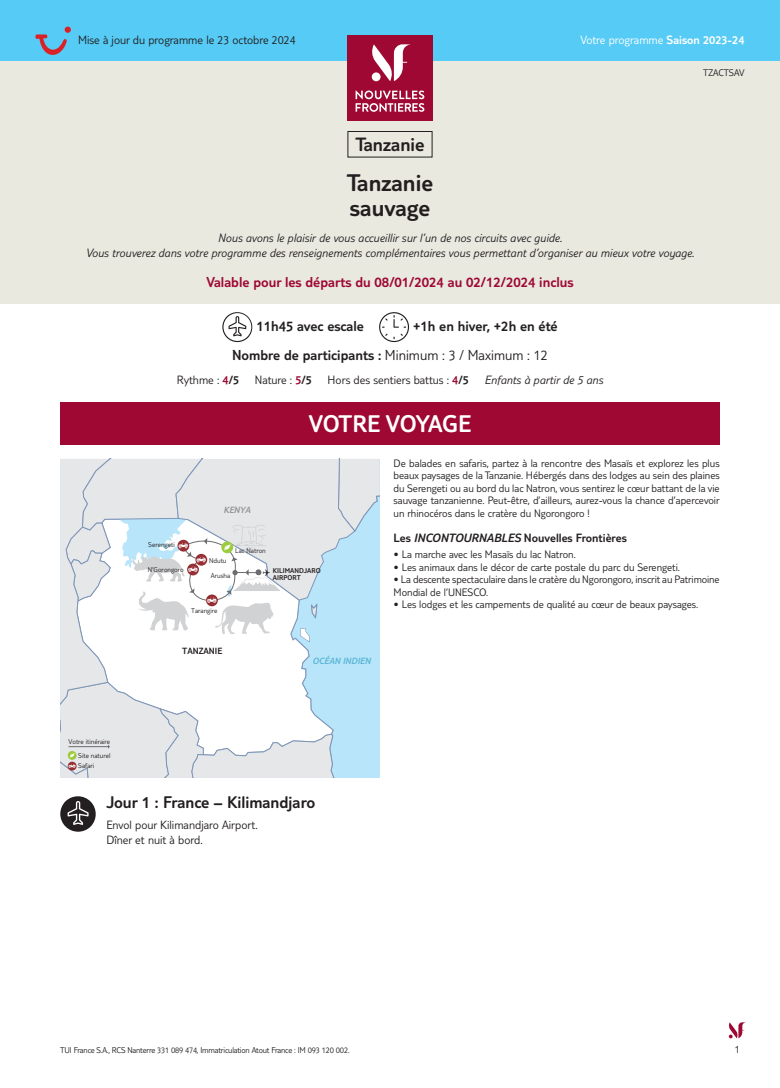
<style>
.page{position:relative;width:780px;height:1088px;background:#fff}
.page>*{position:absolute;margin:0;border:0;box-sizing:border-box;transform-origin:0 0}
.t1{font:300 25px/25px "TUI Type";color:#231f20}
.t2{font:300 25px "TUI Type";letter-spacing:-.015em;color:#fff}
.t3{font:300 20px "TUI Type";color:#231f20}
.t4{font:300 17.5px "TUI Type";color:#231f20}
.t5{font:300 15px/28.6px "TUI Type";color:#231f20}
.t6{font:300 15px "TUI Type";color:#9e0832}
.t7{font:italic 300 12.5px/15px "TUI Type";color:#231f20;text-align:center}
.t8{font:300 12.5px/15px "TUI Type";color:#231f20}
.t9{font:300 12.5px "TUI Type";color:#231f20}
.t10{font:300 12.5px "TUI Type";color:#fff}
.t11{font:300 11.25px/12.5px "TUI Type";color:#231f20;text-align:justify}
.t12{font:300 10px "TUI Type";color:#231f20}
.t13{font:italic 300 9.38px "TUI Type";color:#59b6d5}
.t14{font:300 9.38px "TUI Type";color:#231f20}
.t15{font:italic 300 9.38px "TUI Type";color:#939595}
.t16{font:300 8.75px "TUI Type";letter-spacing:-.02em;color:#231f20}
.t17{font:300 7.25px/14px "TUI Type";color:#231f20;text-align:right}
.t18{font:300 7.25px/7.2px "TUI Type";color:#231f20}
.s1{font-style:inherit}
.s2{color:#9e0832}
.s3{font-style:italic}
</style>
<div class="page">
<svg style="left:728px;top:1022px;width:18px;height:16px"></svg>
<div style="left:0;top:0;width:780px;height:303px;background:#e9e9e0"></div>
<div style="left:0;top:0;width:780px;height:60px;background:#56cbf5"></div>
<div style="left:347px;top:35px;width:85px;height:85px;background:#9e0832"></div>
<svg style="left:355px;top:90px;width:69px;height:22px"></svg>
<svg style="left:371px;top:44px;width:40px;height:37px"></svg>
<svg style="left:222px;top:312px;width:30px;height:30px"></svg>
<svg style="left:379px;top:312px;width:30px;height:30px"></svg>
<div style="left:347px;top:131px;width:85px;height:26px;border:1px solid #231f20"></div>
<div style="left:60px;top:402px;width:659px;height:43px;background:#9e0832"></div>
<svg style="left:60px;top:796px;width:36px;height:36px"></svg>
<svg style="left:35px;top:27px;width:36px;height:28px"></svg>
<svg style="left:60px;top:459px;width:319px;height:319px"></svg>
<p class="t8" style="left:78px;top:32px;width:219px">Mise à jour du programme le 23 octobre 2024</p>
<h2 class="t3" style="left:355px;top:133px;width:71px">Tanzanie</h2>
<h1 class="t1" style="left:347px;top:169px;width:88px">Tanzanie sauvage</h1>
<p class="t10" style="left:580px;top:33px;width:165px">Votre programme <span class="s1">Saison 2023-24</span></p>
<p class="t12" style="left:703px;top:67px;width:43px">TZACTSAV</p>
<p class="t7" style="left:86px;top:230px;width:610px">Nous avons le plaisir de vous accueillir sur l’un de nos circuits avec guide.<br>Vous trouverez dans votre programme des renseignements complémentaires vous permettant d’organiser au mieux votre voyage.</p>
<h3 class="t6" style="left:206px;top:273px;width:368px">Valable pour les départs du 08/01/2024 au 02/12/2024 inclus</h3>
<h3 class="t5" style="left:232px;top:312px;width:327px;text-indent:181px">+1h en hiver, +2h en été<br>Nombre de participants : <span class="s1">Minimum : 3 / Maximum : 12</span></h3>
<p class="t8" style="left:177px;top:372px;width:64px">Rythme : <span class="s2">4</span><span class="s1">/5</span></p>
<p class="t8" style="left:255px;top:372px;width:59px">Nature : <span class="s2">5</span><span class="s1">/5</span></p>
<p class="t8" style="left:327px;top:372px;width:277px">Hors des sentiers battus : <span class="s2">4</span><span class="s1">/5</span> <span class="s3">Enfants à partir de 5 ans</span></p>
<h3 class="t5" style="left:256px;top:312px;width:109px">11h45 avec escale</h3>
<h1 class="t2" style="left:309px;top:409px;width:164px">VOTRE VOYAGE</h1>
<p class="t17" style="left:148px;top:537px;width:28px">Serengeti</p>
<p class="t17" style="left:148px;top:563px;width:37px">N'Gorongoro</p>
<p class="t15" style="left:223px;top:504px;width:28px">KENYA</p>
<p class="t17" style="left:209px;top:553px;width:19px">Ndutu</p>
<p class="t17" style="left:235px;top:544px;width:32px">Lac Natron</p>
<p class="t17" style="left:211px;top:568px;width:21px">Arusha</p>
<p class="t18" style="left:273px;top:567px;width:49px">KILIMANDJARO<br>AIRPORT</p>
<p class="t17" style="left:191px;top:603px;width:28px">Tarangire</p>
<p class="t14" style="left:182px;top:646px;width:42px">TANZANIE</p>
<p class="t13" style="left:312px;top:656px;width:60px">OCÉAN INDIEN</p>
<p class="t11" style="left:393px;top:456px;width:328px">De balades en safaris, partez à la rencontre des Masaïs et explorez les plus beaux paysages de la Tanzanie. Hébergés dans des lodges au sein des plaines du Serengeti ou au bord du lac Natron, vous sentirez le cœur battant de la vie sauvage tanzanienne. Peut-être, d’ailleurs, aurez-vous la chance d’apercevoir un rhinocéros dans le cratère du Ngorongoro !</p>
<p class="t9" style="left:393px;top:531px;width:235px">Les <span class="s3">INCONTOURNABLES</span> Nouvelles Frontières</p>
<p class="t11" style="left:393px;top:548px;width:184px">• La marche avec les Masaïs du lac Natron.</p>
<p class="t11" style="left:393px;top:560px;width:288px">• Les animaux dans le décor de carte postale du parc du Serengeti.</p>
<p class="t11" style="left:393px;top:573px;width:327px">• La descente spectaculaire dans le cratère du Ngorongoro, inscrit au Patrimoine<br>Mondial de l’UNESCO.</p>
<p class="t11" style="left:393px;top:598px;width:306px">• Les lodges et les campements de qualité au cœur de beaux paysages.</p>
<p class="t17" style="left:68px;top:734px;width:43px">Votre itinéraire<br>Site naturel</p>
<p class="t17" style="left:78px;top:759px;width:18px">Safari</p>
<h3 class="t4" style="left:106px;top:792px;width:210px">Jour 1 : France – Kilimandjaro</h3>
<p class="t8" style="left:106px;top:817px;width:153px">Envol pour Kilimandjaro Airport.<br>Dîner et nuit à bord.</p>
<p class="t16" style="left:60px;top:1045px;width:291px">TUI France S.A., RCS Nanterre 331 089 474, Immatriculation Atout France : IM 093 120 002.</p>
<p class="t11" style="left:734px;top:1042px;width:7px">1</p>
</div>
